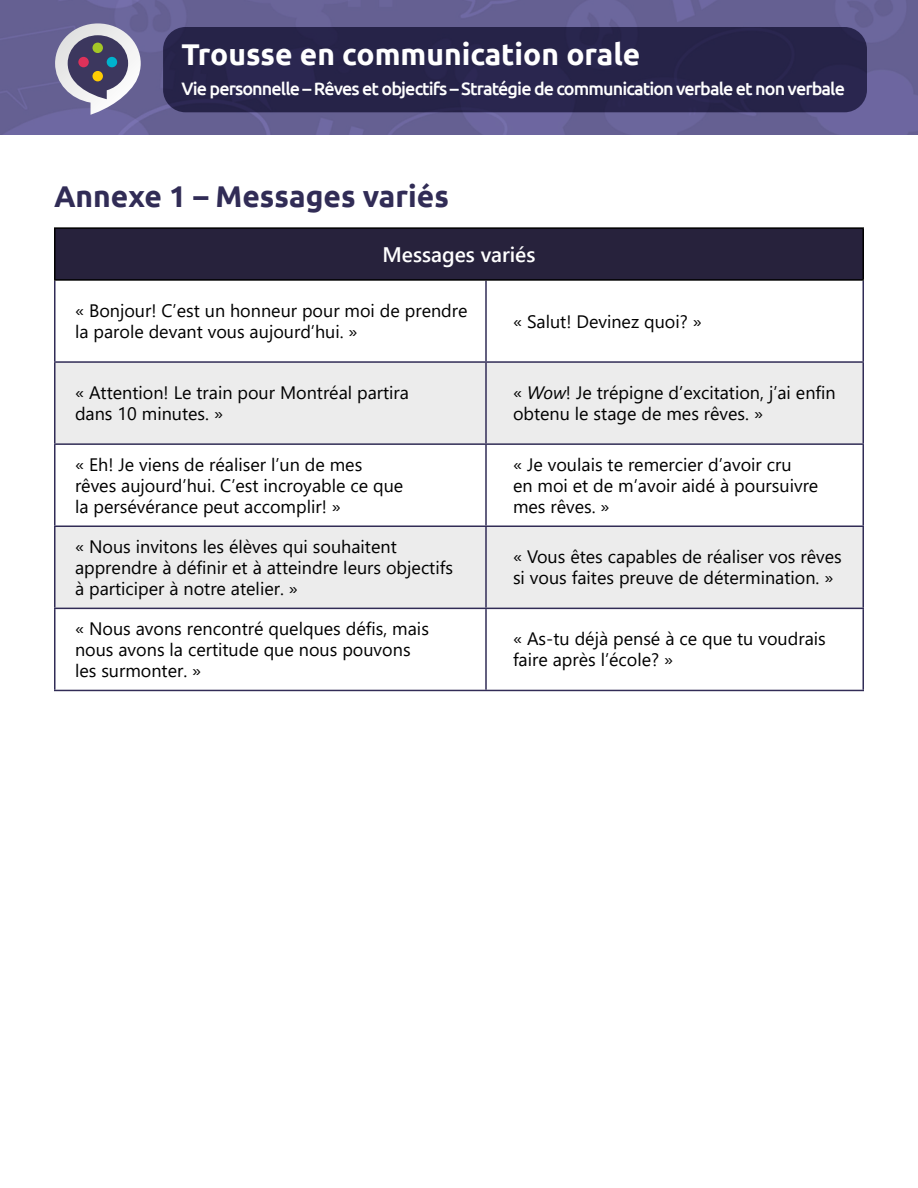
<style>
.page{position:relative;width:918px;height:1188px;background:#fff}
.page>*{position:absolute;margin:0;border:0;box-sizing:border-box;transform-origin:0 0}
.H1_Bold_20-20pt{font:700 30px "Ubuntu";color:#fff}
.H2_-_annexe_20pt{font:700 30px "Ubuntu";color:#312c56}
.Titre-Tableau_CENTRÉ-Bold_blc_14-16pt{font:600 21px "Segoe UI";color:#fff}
.Rangée-Clair_Sb_Noir_12-14pt{font:18px/21px "Segoe UI";color:#000}
.Normal_-_12_-14pt{font:18px/21px "Segoe UI";color:#000}
.P_Medium_16-20pt{font:500 18px "Ubuntu";letter-spacing:-.05em;color:#fff}
.s1{font-style:italic}
</style>
<div class="page">
<svg style="left:0;top:0;width:918px;height:135px;background:#676195"></svg>
<div style="left:163px;top:27px;width:704px;height:85px;background:#262348;border-radius:22px"></div>
<svg style="left:55px;top:23px;width:86px;height:92px"></svg>
<div style="left:78px;top:57px;width:11px;height:10px;background:#dd315a;border-radius:50%"></div>
<div style="left:107px;top:57px;width:10px;height:10px;background:#00b3ce;border-radius:50%"></div>
<div style="left:92px;top:43px;width:11px;height:10px;background:#a4c727;border-radius:50%"></div>
<div style="left:92px;top:71px;width:11px;height:10px;background:#ffcc03;border-radius:50%"></div>
<div style="left:55px;top:228px;width:808px;height:52px;background:#27223c"></div>
<svg style="left:56px;top:363px;width:806px;height:245px;fill:#ececec"></svg>
<hr style="left:862px;top:527px;width:2px;height:81px;background:#312c56">
<hr style="left:54px;top:281px;width:2px;height:80px;background:#312c56">
<hr style="left:485px;top:281px;width:2px;height:80px;background:#312c56">
<hr style="left:862px;top:281px;width:2px;height:80px;background:#312c56">
<hr style="left:486px;top:361px;width:378px;height:2px;background:#312c56">
<hr style="left:486px;top:443px;width:378px;height:2px;background:#312c56">
<hr style="left:862px;top:445px;width:2px;height:81px;background:#312c56">
<hr style="left:486px;top:526px;width:378px;height:1px;background:#312c56">
<hr style="left:486px;top:608px;width:378px;height:1px;background:#312c56">
<hr style="left:862px;top:609px;width:2px;height:81px;background:#312c56">
<hr style="left:862px;top:363px;width:2px;height:80px;background:#312c56">
<hr style="left:54px;top:445px;width:2px;height:81px;background:#312c56">
<hr style="left:485px;top:445px;width:2px;height:81px;background:#312c56">
<hr style="left:54px;top:609px;width:2px;height:81px;background:#312c56">
<hr style="left:485px;top:609px;width:2px;height:81px;background:#312c56">
<hr style="left:54px;top:361px;width:432px;height:2px;background:#312c56">
<hr style="left:54px;top:363px;width:2px;height:80px;background:#312c56">
<hr style="left:485px;top:363px;width:2px;height:80px;background:#312c56">
<hr style="left:54px;top:443px;width:432px;height:2px;background:#312c56">
<hr style="left:54px;top:526px;width:432px;height:1px;background:#312c56">
<hr style="left:54px;top:527px;width:2px;height:81px;background:#312c56">
<hr style="left:485px;top:527px;width:2px;height:81px;background:#312c56">
<hr style="left:54px;top:608px;width:432px;height:1px;background:#312c56">
<hr style="left:486px;top:690px;width:378px;height:1px;background:#312c56">
<hr style="left:54px;top:690px;width:432px;height:1px;background:#312c56">
<hr style="left:54px;top:227px;width:432px;height:2px;background:#000">
<hr style="left:54px;top:229px;width:2px;height:50px;background:#000">
<hr style="left:486px;top:227px;width:378px;height:2px;background:#000">
<hr style="left:54px;top:279px;width:432px;height:2px;background:#000">
<hr style="left:486px;top:279px;width:378px;height:2px;background:#000">
<hr style="left:862px;top:229px;width:2px;height:50px;background:#000">
<h1 class="H1_Bold_20-20pt" style="left:181px;top:37px;width:461px">Trousse en communication orale</h1>
<p class="P_Medium_16-20pt" style="left:181px;top:78px;width:665px">Vie personnelle – Rêves et objectifs – Stratégie de communication verbale et non verbale</p>
<h2 class="H2_-_annexe_20pt" style="left:54px;top:178px;width:396px">Annexe 1 – Messages variés</h2>
<p class="Titre-Tableau_CENTRÉ-Bold_blc_14-16pt" style="left:382px;top:234px;width:154px">Messages variés</p>
<p class="Rangée-Clair_Sb_Noir_12-14pt" style="left:75px;top:299px;width:394px">« Bonjour! C’est un honneur pour moi de prendre la parole devant vous aujourd’hui. »</p>
<p class="Normal_-_12_-14pt" style="left:513px;top:309px;width:190px">« Salut! Devinez quoi? »</p>
<p class="Rangée-Clair_Sb_Noir_12-14pt" style="left:75px;top:381px;width:336px">« Attention! Le train pour Montréal partira dans 10 minutes. »</p>
<p class="Normal_-_12_-14pt" style="left:513px;top:381px;width:324px">« <span class="s1">Wow</span>! Je trépigne d’excitation, j’ai enfin obtenu le stage de mes rêves. »</p>
<p class="Rangée-Clair_Sb_Noir_12-14pt" style="left:75px;top:452px;width:330px">« Eh! Je viens de réaliser l’un de mes rêves aujourd’hui. C’est incroyable ce que la persévérance peut accomplir! »</p>
<p class="Normal_-_12_-14pt" style="left:513px;top:452px;width:307px">« Je voulais te remercier d’avoir cru<br>en moi et de m’avoir aidé à poursuivre mes rêves. »</p>
<p class="Rangée-Clair_Sb_Noir_12-14pt" style="left:75px;top:534px;width:380px">« Nous invitons les élèves qui souhaitent apprendre à définir et à atteindre leurs objectifs à participer à notre atelier. »</p>
<p class="Normal_-_12_-14pt" style="left:513px;top:545px;width:330px">« Vous êtes capables de réaliser vos rêves si vous faites preuve de détermination. »</p>
<p class="Rangée-Clair_Sb_Noir_12-14pt" style="left:75px;top:616px;width:355px">« Nous avons rencontré quelques défis, mais nous avons la certitude que nous pouvons les surmonter. »</p>
<p class="Normal_-_12_-14pt" style="left:513px;top:627px;width:314px">« As-tu déjà pensé à ce que tu voudrais faire après l’école? »</p>
</div>
